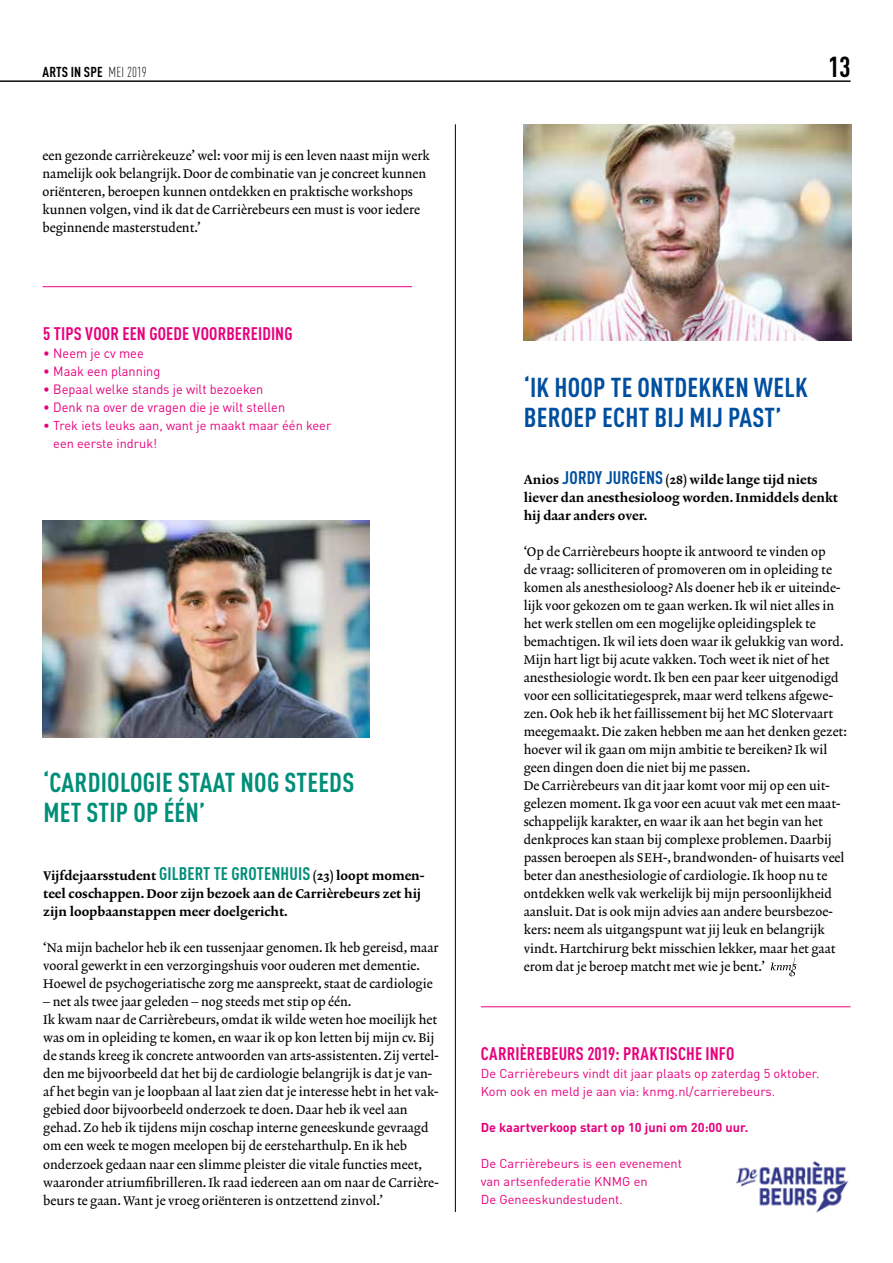
<style>
.page{position:relative;width:893px;height:1263px;background:#fff}
.page>*{position:absolute;margin:0;border:0;box-sizing:border-box;transform-origin:0 0}
.t1{font:700 condensed 28.5px "DINOT";color:#000}
.t2{font:700 condensed 27px/30px "DINOT";letter-spacing:.01em;color:#004f9f}
.t3{font:700 condensed 27px/30px "DINOT";letter-spacing:.01em;color:#008e79}
.t4{font:700 condensed 18px "DINOT";letter-spacing:.005em;color:#e6007d}
.t5{font:700 condensed 14.25px "DINOT";letter-spacing:.01em;color:#000}
.t6{font:13.35px "DINOT";color:#e6007d;scale:.95 1}
.t7{font:12.75px/18px "Lexicon No 2 Roman A";color:#000}
.t8{font:12.75px/18px "Lexicon No 2 Roman D";color:#000}
.t9{font:12.75px/18px "DINOT";color:#e6007d}
.t10{font:700 12.75px "DINOT";color:#e6007d}
.s1{font-weight:300}
.s2{font-family:"DINOT";font-weight:700;font-stretch:condensed;font-size:18px;color:#008e79}
.s3{font-family:"DINOT";font-weight:700;font-stretch:condensed;font-size:18px;color:#004f9f}
</style>
<div class="page">
<hr style="left:0;top:81px;width:850px;height:1px;background:#000">
<svg style="left:771px;top:957px;width:26px;height:19px"></svg>
<hr style="left:455px;top:124px;width:1px;height:1088px;background:#000">
<img style="left:524px;top:124px;width:327px;height:217px">
<img style="left:43px;top:520px;width:327px;height:217px">
<hr style="left:481px;top:1006px;width:369px;height:1px;background:#e6007d">
<hr style="left:43px;top:286px;width:369px;height:1px;background:#e6007d">
<img style="left:735px;top:1161px;width:114px;height:52px">
<p class="t5" style="left:43px;top:63px;width:106px">ARTS IN SPE <span class="s1">MEI 2019</span></p>
<h1 class="t1" style="left:828px;top:49px;width:24px">13</h1>
<p class="t7" style="left:43px;top:148px;width:389px">een gezonde carrièrekeuze’ wel: voor mij is een leven naast mijn werk namelijk ook belangrijk. Door de combinatie van je concreet kunnen oriënteren, beroepen kunnen ontdekken en praktische workshops kunnen volgen, vind ik dat de Carrièrebeurs een must is voor iedere beginnende masterstudent.’</p>
<h3 class="t4" style="left:43px;top:323px;width:251px">5 TIPS VOOR EEN GOEDE VOORBEREIDING</h3>
<p class="t6" style="left:43px;top:345px;width:107px">• Neem je cv mee</p>
<p class="t6" style="left:43px;top:363px;width:125px">• Maak een planning</p>
<p class="t6" style="left:43px;top:381px;width:233px">• Bepaal welke stands je wilt bezoeken</p>
<p class="t6" style="left:43px;top:399px;width:256px">• Denk na over de vragen die je wilt stellen</p>
<p class="t9" style="left:53px;top:416px;width:280px;text-indent:-10px">• Trek iets leuks aan, want je maakt maar één keer een eerste indruk!</p>
<h2 class="t3" style="left:43px;top:767px;width:313px">‘CARDIOLOGIE STAAT NOG STEEDS<br>MET STIP OP ÉÉN’</h2>
<p class="t8" style="left:43px;top:868px;width:383px">Vijfdejaarsstudent <span class="s2">GILBERT TE GROTENHUIS</span> (23) loopt momen&shy;teel coschappen. Door zijn bezoek aan de Carrièrebeurs zet hij zijn loopbaanstappen meer doelgericht.</p>
<p class="t7" style="left:43px;top:940px;width:397px">‘Na mijn bachelor heb ik een tussenjaar genomen. Ik heb gereisd, maar vooral gewerkt in een verzorgingshuis voor ouderen met dementie.<br>Hoewel de psychogeriatische zorg me aanspreekt, staat de cardiologie</p>
<p class="t7" style="left:43px;top:994px;width:397px">– net als twee jaar geleden – nog steeds met stip op één.<br>Ik kwam naar de Carrièrebeurs, omdat ik wilde weten hoe moeilijk het was om in opleiding te komen, en waar ik op kon letten bij mijn cv. Bij de stands kreeg ik concrete antwoorden van arts-assistenten. Zij vertel&shy;den me bijvoorbeeld dat het bij de cardiologie belangrijk is dat je van&shy;af het begin van je loopbaan al laat zien dat je interesse hebt in het vak&shy;gebied door bijvoorbeeld onderzoek te doen. Daar heb ik veel aan gehad. Zo heb ik tijdens mijn coschap interne geneeskunde gevraagd om een week te mogen meelopen bij de eersteharthulp. En ik heb onderzoek gedaan naar een slimme pleister die vitale functies meet, waaronder atriumfibrilleren. Ik raad iedereen aan om naar de Carrière&shy;beurs te gaan. Want je vroeg oriënteren is ontzettend zinvol.’</p>
<h2 class="t2" style="left:524px;top:372px;width:285px">‘IK HOOP TE ONTDEKKEN WELK<br>BEROEP ECHT BIJ MIJ PAST’</h2>
<p class="t8" style="left:524px;top:472px;width:316px">Anios <span class="s3">JORDY JURGENS</span> (28) wilde lange tijd niets liever dan anesthesioloog worden. Inmiddels denkt hij daar anders over.</p>
<p class="t7" style="left:524px;top:544px;width:325px">‘Op de Carrièrebeurs hoopte ik antwoord te vinden op<br>de vraag: solliciteren of promoveren om in opleiding te komen als anesthesioloog? Als doener heb ik er uiteinde&shy;lijk voor gekozen om te gaan werken. Ik wil niet alles in het werk stellen om een mogelijke opleidingsplek te bemachtigen. Ik wil iets doen waar ik gelukkig van word.<br>Mijn hart ligt bij acute vakken. Toch weet ik niet of het anesthesiologie wordt. Ik ben een paar keer uitgenodigd voor een sollicitatiegesprek, maar werd telkens afgewe&shy;zen. Ook heb ik het faillissement bij het MC Slotervaart meegemaakt. Die zaken hebben me aan het denken gezet: hoever wil ik gaan om mijn ambitie te bereiken? Ik wil geen dingen doen die niet bij me passen.<br>De Carrièrebeurs van dit jaar komt voor mij op een uit&shy;gelezen moment. Ik ga voor een acuut vak met een maat&shy;schappelijk karakter, en waar ik aan het begin van het denkproces kan staan bij complexe problemen. Daarbij passen beroepen als SEH-, brandwonden- of huisarts veel beter dan anesthesiologie of cardiologie. Ik hoop nu te ontdekken welk vak werkelijk bij mijn persoonlijkheid aansluit. Dat is ook mijn advies aan andere beursbezoe&shy;kers: neem als uitgangspunt wat jij leuk en belangrijk vindt. Hartchirurg bekt misschien lekker, maar het gaat erom dat je beroep matcht met wie je bent.’</p>
<h3 class="t4" style="left:481px;top:1043px;width:255px">CARRIÈREBEURS 2019: PRAKTISCHE INFO</h3>
<p class="t9" style="left:481px;top:1064px;width:340px">De Carrièrebeurs vindt dit jaar plaats op zaterdag 5 oktober.<br>Kom ook en meld je aan via: knmg.nl/carrierebeurs.</p>
<p class="t10" style="left:481px;top:1119px;width:269px">De kaartverkoop start op 10 juni om 20:00 uur.</p>
<p class="t9" style="left:481px;top:1154px;width:203px">De Carrièrebeurs is een evenement van artsenfederatie KNMG en<br>De Geneeskundestudent.</p>
</div>
